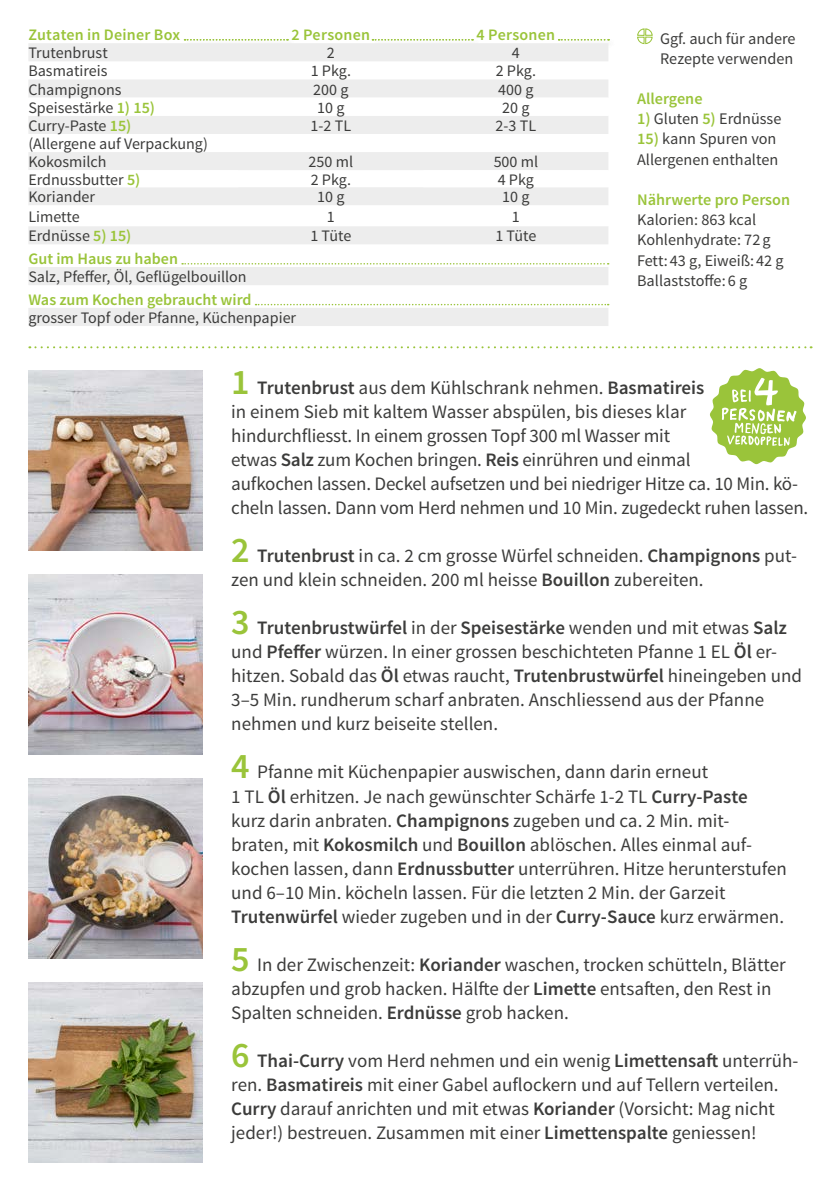
<style>
.page{position:relative;width:840px;height:1191px;background:#fff}
.page>*{position:absolute;margin:0;border:0;box-sizing:border-box;transform-origin:0 0}
.FRONT___BACK_Running{font:19px/24px "Source Sans Pro";color:#3c3c3b}
.BACK_Text_next_to_ta{font:16.2px/20.2px "Source Sans Pro";color:#3c3c3b}
.BACK_Text_next_to_ta-2{font:600 16.2px "Source Sans Pro";color:#9ac43a}
.BACK_Table_Content_L{font:16px "Source Sans Pro";color:#3c3c3b}
.BACK_Table_Content_C{font:16px "Source Sans Pro";color:#3c3c3b}
.BACK_Table_Header_CE{font:600 16px "Source Sans Pro";letter-spacing:.015em;color:#9ac43a}
.BACK_Table_Content_L-2{font:600 16px "Source Sans Pro";color:#9ac43a}
.BACK_Table_Content_C-2{font:600 16px "Source Sans Pro";color:#9ac43a}
.s1{font-weight:600;color:#9ac43a}
.s2{font-weight:600;font-size:36px;color:#9ac43a}
.s3{font-weight:600}
</style>
<div class="page">
<img style="left:28px;top:982px;width:175px;height:180px">
<img style="left:28px;top:778px;width:175px;height:180px">
<img style="left:28px;top:370px;width:175px;height:180px">
<img style="left:28px;top:574px;width:175px;height:180px">
<svg style="left:29px;top:346px;width:782px;height:2px"></svg>
<div style="left:556px;top:38px;width:61px;height:12px;background:#000;opacity:.2"></div>
<svg style="left:558px;top:39px;width:50px;height:1px"></svg>
<div style="left:182px;top:38px;width:114px;height:12px;background:#000;opacity:.2"></div>
<svg style="left:184px;top:39px;width:104px;height:1px"></svg>
<div style="left:370px;top:38px;width:111px;height:12px;background:#000;opacity:.2"></div>
<svg style="left:372px;top:39px;width:101px;height:1px"></svg>
<svg style="left:637px;top:28px;width:16px;height:17px"></svg>
<svg style="left:28px;top:43px;width:580px;height:54px;fill:#ededed"></svg>
<svg style="left:28px;top:116px;width:580px;height:128px;fill:#ededed"></svg>
<svg style="left:28px;top:263px;width:580px;height:63px"></svg>
<svg style="left:709px;top:368px;width:96px;height:96px"></svg>
<p class="BACK_Table_Header_CE" style="left:28px;top:25px;width:153px">Zutaten in Deiner Box</p>
<p class="BACK_Table_Header_CE" style="left:291px;top:25px;width:80px">2 Personen</p>
<p class="BACK_Table_Header_CE" style="left:476px;top:25px;width:80px">4 Personen</p>
<p class="BACK_Table_Content_L" style="left:28px;top:43px;width:81px">Trutenbrust</p>
<p class="BACK_Table_Content_C" style="left:327px;top:43px;width:9px">2</p>
<p class="BACK_Table_Content_C" style="left:511px;top:43px;width:9px">4</p>
<p class="BACK_Table_Content_L" style="left:28px;top:61px;width:81px">Basmatireis</p>
<p class="BACK_Table_Content_C" style="left:310px;top:61px;width:42px">1 Pkg.</p>
<p class="BACK_Table_Content_C" style="left:495px;top:61px;width:42px">2 Pkg.</p>
<p class="BACK_Table_Content_L" style="left:28px;top:79px;width:95px">Champignons</p>
<p class="BACK_Table_Content_C" style="left:313px;top:79px;width:37px">200 g</p>
<p class="BACK_Table_Content_C" style="left:498px;top:79px;width:37px">400 g</p>
<p class="BACK_Table_Content_L" style="left:28px;top:97px;width:128px">Speisestärke <span class="s1">1) 15)</span></p>
<p class="BACK_Table_Content_C" style="left:317px;top:97px;width:29px">10 g</p>
<p class="BACK_Table_Content_C" style="left:502px;top:97px;width:29px">20 g</p>
<p class="BACK_Table_Content_L" style="left:28px;top:116px;width:104px">Curry-Paste <span class="s1">15)</span></p>
<p class="BACK_Table_Content_C" style="left:310px;top:116px;width:42px">1-2 TL</p>
<p class="BACK_Table_Content_C" style="left:495px;top:116px;width:42px">2-3 TL</p>
<p class="BACK_Table_Content_L" style="left:28px;top:134px;width:181px">(Allergene auf Verpackung)</p>
<p class="BACK_Table_Content_L" style="left:28px;top:152px;width:80px">Kokosmilch</p>
<p class="BACK_Table_Content_C" style="left:308px;top:152px;width:46px">250 ml</p>
<p class="BACK_Table_Content_C" style="left:493px;top:152px;width:46px">500 ml</p>
<p class="BACK_Table_Content_L" style="left:28px;top:169px;width:113px">Erdnussbutter <span class="s1">5)</span></p>
<p class="BACK_Table_Content_C" style="left:310px;top:169px;width:42px">2 Pkg.</p>
<p class="BACK_Table_Content_C" style="left:497px;top:169px;width:38px">4 Pkg</p>
<p class="BACK_Table_Content_L" style="left:28px;top:187px;width:68px">Koriander</p>
<p class="BACK_Table_Content_C" style="left:317px;top:187px;width:29px">10 g</p>
<p class="BACK_Table_Content_C" style="left:502px;top:187px;width:29px">10 g</p>
<p class="BACK_Table_Content_L" style="left:28px;top:206px;width:53px">Limette</p>
<p class="BACK_Table_Content_C" style="left:327px;top:206px;width:9px">1</p>
<p class="BACK_Table_Content_C" style="left:511px;top:206px;width:9px">1</p>
<p class="BACK_Table_Content_L" style="left:28px;top:226px;width:105px">Erdnüsse <span class="s1">5) 15)</span></p>
<p class="BACK_Table_Content_C" style="left:310px;top:226px;width:42px">1 Tüte</p>
<p class="BACK_Table_Content_C" style="left:495px;top:226px;width:42px">1 Tüte</p>
<p class="BACK_Table_Content_C-2" style="left:28px;top:249px;width:151px">Gut im Haus zu haben</p>
<p class="BACK_Table_Content_C" style="left:28px;top:267px;width:220px">Salz, Pfeffer, Öl, Geflügelbouillon</p>
<p class="BACK_Table_Content_L-2" style="left:28px;top:290px;width:224px">Was zum Kochen gebraucht wird</p>
<p class="BACK_Table_Content_L" style="left:28px;top:308px;width:269px">grosser Topf oder Pfanne, Küchenpapier</p>
<p class="BACK_Text_next_to_ta" style="left:659px;top:29px;width:137px">Ggf. auch für andere<br>Rezepte verwenden</p>
<p class="BACK_Text_next_to_ta-2" style="left:636px;top:88px;width:67px">Allergene</p>
<p class="BACK_Text_next_to_ta" style="left:636px;top:109px;width:146px"><span class="s1">1)</span> Gluten <span class="s1">5)</span> Erdnüsse</p>
<p class="BACK_Text_next_to_ta" style="left:636px;top:129px;width:141px"><span class="s1">15)</span> kann Spuren von</p>
<p class="BACK_Text_next_to_ta" style="left:636px;top:149px;width:143px">Allergenen enthalten</p>
<p class="BACK_Text_next_to_ta-2" style="left:636px;top:189px;width:154px">Nährwerte pro Person</p>
<p class="BACK_Text_next_to_ta" style="left:636px;top:210px;width:120px">Kalorien: 863 kcal</p>
<p class="BACK_Text_next_to_ta" style="left:636px;top:230px;width:148px">Kohlenhydrate: 72g<br>Fett: 43 g, Eiweiß: 42 g</p>
<p class="BACK_Text_next_to_ta" style="left:636px;top:271px;width:111px">Ballaststoffe: 6 g</p>
<p class="FRONT___BACK_Running" style="left:231px;top:376px;width:578px"><span class="s2">1</span> <span class="s3">Trutenbrust</span> aus dem Kühlschrank nehmen. <span class="s3">Basmatireis<br></span>in einem Sieb mit kaltem Wasser abspülen, bis dieses klar hindurchfliesst. In einem grossen Topf 300 ml Wasser mit<br>etwas <span class="s3">Salz</span> zum Kochen bringen. <span class="s3">Reis</span> einrühren und einmal<br>aufkochen lassen. Deckel aufsetzen und bei niedriger Hitze ca. 10 Min. kö&shy;cheln lassen. Dann vom Herd nehmen und 10 Min. zugedeckt ruhen lassen.</p>
<p class="FRONT___BACK_Running" style="left:231px;top:544px;width:567px"><span class="s2">2</span> <span class="s3">Trutenbrust</span> in ca. 2 cm grosse Würfel schneiden. <span class="s3">Champignons</span> put&shy;zen und klein schneiden. 200 ml heisse <span class="s3">Bouillon</span> zubereiten.</p>
<p class="FRONT___BACK_Running" style="left:231px;top:616px;width:572px"><span class="s2">3</span> <span class="s3">Trutenbrustwürfel</span> in der <span class="s3">Speisestärke</span> wenden und mit etwas <span class="s3">Salz </span>und <span class="s3">Pfeffer</span> würzen. In einer grossen beschichteten Pfanne 1 EL <span class="s3">Öl</span> er&shy;hitzen. Sobald das <span class="s3">Öl</span> etwas raucht, <span class="s3">Trutenbrustwürfel</span> hineingeben und 3–5 Min. rundherum scharf anbraten. Anschliessend aus der Pfanne nehmen und kurz beiseite stellen.</p>
<p class="FRONT___BACK_Running" style="left:231px;top:760px;width:478px"><span class="s2">4</span> Pfanne mit Küchenpapier auswischen, dann darin erneut</p>
<p class="FRONT___BACK_Running" style="left:231px;top:784px;width:517px">1 TL <span class="s3">Öl</span> erhitzen. Je nach gewünschter Schärfe 1-2 TL <span class="s3">Curry-Paste</span></p>
<p class="FRONT___BACK_Running" style="left:231px;top:808px;width:557px">kurz darin anbraten. <span class="s3">Champignons</span> zugeben und ca. 2 Min. mit&shy;braten, mit <span class="s3">Kokosmilch</span> und <span class="s3">Bouillon</span> ablöschen. Alles einmal auf&shy;kochen lassen, dann <span class="s3">Erdnussbutter</span> unterrühren. Hitze herunterstufen</p>
<p class="FRONT___BACK_Running" style="left:231px;top:880px;width:495px">und 6–10 Min. köcheln lassen. Für die letzten 2 Min. der Garzeit</p>
<p class="FRONT___BACK_Running" style="left:231px;top:904px;width:554px"><span class="s3">Trutenwürfel</span> wieder zugeben und in der <span class="s3">Curry-Sauce</span> kurz erwärmen.</p>
<p class="FRONT___BACK_Running" style="left:231px;top:952px;width:555px"><span class="s2">5</span> In der Zwischenzeit: <span class="s3">Koriander</span> waschen, trocken schütteln, Blätter abzupfen und grob hacken. Hälfte der <span class="s3">Limette</span> entsaften, den Rest in<br>Spalten schneiden. <span class="s3">Erdnüsse</span> grob hacken.</p>
<p class="FRONT___BACK_Running" style="left:231px;top:1048px;width:568px"><span class="s2">6</span> <span class="s3">Thai-Curry</span> vom Herd nehmen und ein wenig <span class="s3">Limettensaft</span> unterrüh&shy;ren. <span class="s3">Basmatireis</span> mit einer Gabel auflockern und auf Tellern verteilen.<br><span class="s3">Curry</span> darauf anrichten und mit etwas <span class="s3">Koriander</span> (Vorsicht: Mag nicht jeder!) bestreuen. Zusammen mit einer <span class="s3">Limettenspalte</span> geniessen!</p>
</div>
